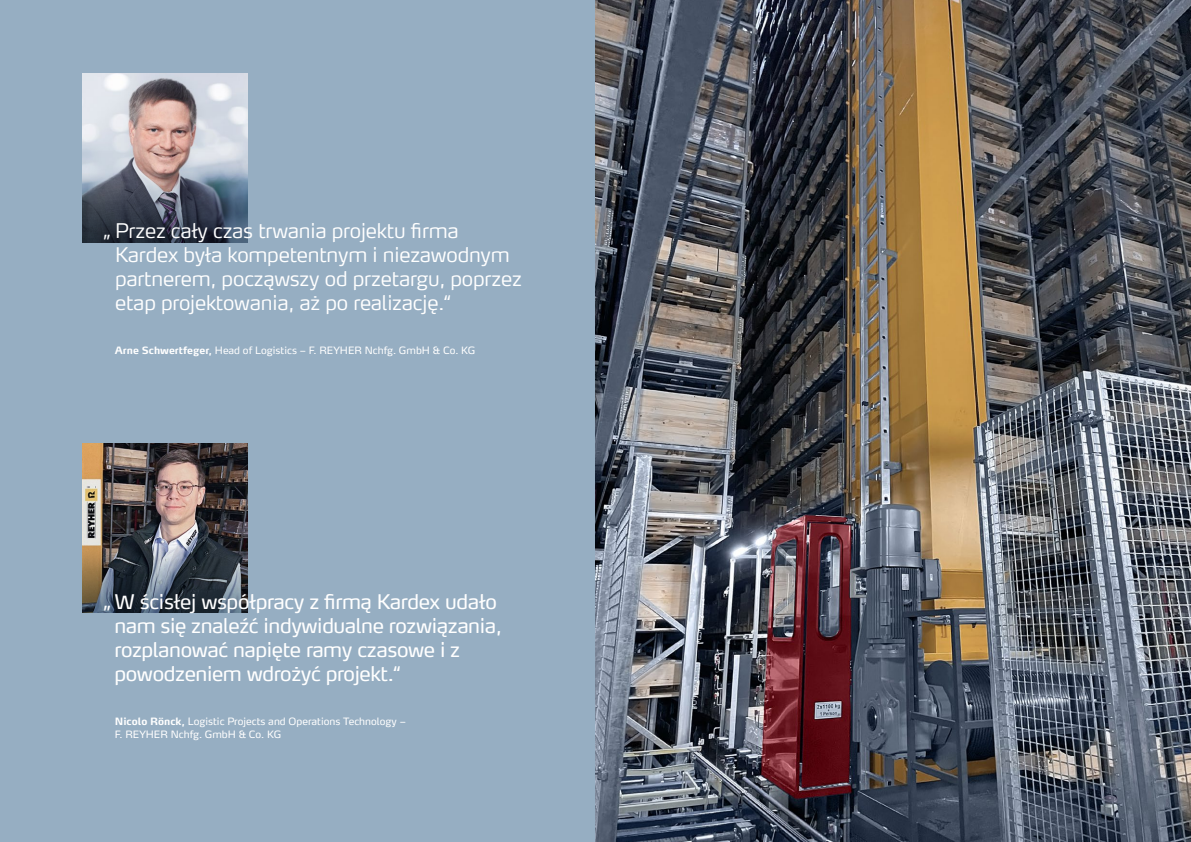
<style>
.page{position:relative;width:1191px;height:842px;background:#fff}
.page>*{position:absolute;margin:0;border:0;box-sizing:border-box;transform-origin:0 0}
.t1{font:300 20px/24px "Max Pro";letter-spacing:-.01em;color:#fff}
.t2{font:20px/24px "Max Pro";letter-spacing:-.02em;color:#fff}
.t3{font:10px/13px "Max Pro";color:#fff}
.s1{font-weight:700}
</style>
<div class="page">
<div style="left:0;top:0;width:595px;height:842px;background:#96aec2"></div>
<img style="left:595px;top:0;width:596px;height:842px">
<img style="left:82px;top:73px;width:166px;height:78px">
<img style="left:82px;top:444px;width:166px;height:78px">
<svg style="left:82px;top:151px;width:166px;height:91px;background:#696d7b"></svg>
<img style="left:82px;top:522px;width:166px;height:91px">
<p class="t1" style="left:115px;top:217px;width:408px;text-indent:-12px">„ Przez cały czas trwania projektu firma Kardex była kompetentnym i niezawodnym partnerem, począwszy od przetargu, poprzez etap projektowania, aż po realizację.“</p>
<p class="t3" style="left:115px;top:343px;width:362px"><span class="s1">Arne Schwertfeger,</span> Head of Logistics – F. REYHER Nchfg. GmbH &amp; Co. KG</p>
<p class="t2" style="left:114px;top:587px;width:389px;text-indent:-11px">„ W ścisłej współpracy z firmą Kardex udało nam się znaleźć indywidualne rozwiązania, rozplanować napięte ramy czasowe i z powodzeniem wdrożyć projekt.“</p>
<p class="t3" style="left:115px;top:713px;width:292px"><span class="s1">Nicolo Rönck,</span> Logistic Projects and Operations Technology –<br>F. REYHER Nchfg. GmbH &amp; Co. KG</p>
</div>
